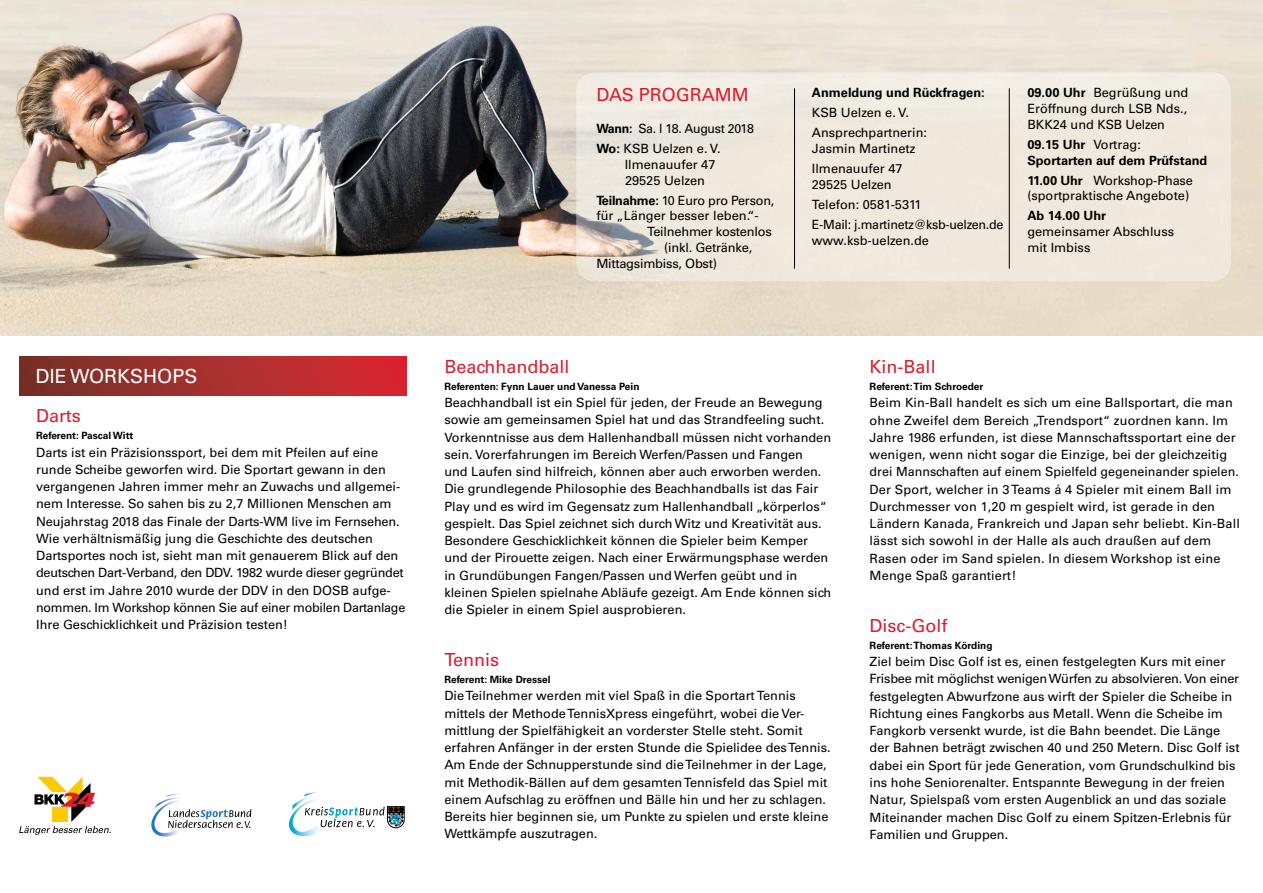
<style>
.page{position:relative;width:1263px;height:893px;background:#fff}
.page>*{position:absolute;margin:0;border:0;box-sizing:border-box;transform-origin:0 0}
.t1{font:19.5px "Univers LT Std";color:#fff}
.t2{font:18px "Univers LT Std";color:#dc1d2f}
.t3{font:12.75px/17.2px "Univers LT Std";color:#000}
.t4{font:12.75px/20px "Univers LT Std";letter-spacing:-.02em;color:#000}
.t5{font:700 12.75px/15.8px "Univers LT Std";color:#000}
.t6{font:700 10.05px "Univers LT Std";color:#000}
.s1{font-weight:700}
.s2{font-weight:400}
</style>
<div class="page">
<img style="left:0;top:0;width:1263px;height:335px">
<div style="left:19px;top:357px;width:387px;height:38px;background:linear-gradient(to right,#733328,#db2832)"></div>
<div style="left:576px;top:72px;width:655px;height:209px;background:#f0e8dd;border-radius:19px"></div>
<hr style="left:794px;top:88px;width:1px;height:181px;background:#000">
<hr style="left:1009px;top:88px;width:1px;height:181px;background:#000">
<img style="left:151px;top:793px;width:29px;height:44px">
<svg style="left:168px;top:809px;width:83px;height:19px"></svg>
<svg style="left:19px;top:777px;width:92px;height:58px"></svg>
<svg style="left:289px;top:792px;width:116px;height:45px"></svg>
<h1 class="t1" style="left:35px;top:364px;width:163px">DIE WORKSHOPS</h1>
<h2 class="t2" style="left:36px;top:405px;width:46px">Darts</h2>
<p class="t6" style="left:36px;top:430px;width:99px">Referent: Pascal Witt</p>
<p class="t3" style="left:36px;top:443px;width:371px">Darts ist ein Präzisionssport, bei dem mit Pfeilen auf eine runde Scheibe geworfen wird. Die Sportart gewann in den vergangenen Jahren immer mehr an Zuwachs und allgemei&shy;nem Interesse. So sahen bis zu 2,7 Millionen Menschen am Neujahrstag 2018 das Finale der Darts-WM live im Fernsehen.<br>Wie verhältnismäßig jung die Geschichte des deutschen Dartsportes noch ist, sieht man mit genauerem Blick auf den deutschen Dart-Verband, den DDV. 1982 wurde dieser gegründet und erst im Jahre 2010 wurde der DDV in den DOSB aufge&shy;nommen. Im Workshop können Sie auf einer mobilen Dartanlage Ihre Geschicklichkeit und Präzision testen!</p>
<h2 class="t2" style="left:596px;top:84px;width:154px">DAS PROGRAMM</h2>
<p class="t4" style="left:596px;top:119px;width:159px"><span class="s1">Wann:</span> Sa. l 18. August 2018<br><span class="s1">Wo:</span> KSB Uelzen e. V.</p>
<p class="t3" style="left:625px;top:157px;width:92px;line-height:15.8px">Ilmenauufer 47<br>29525 Uelzen</p>
<p class="t3" style="left:596px;top:192px;width:179px;line-height:15.8px"><span class="s1">Teilnahme:</span> 10 Euro pro Person, für „Länger besser leben.“-</p>
<p class="t4" style="left:647px;top:222px;width:126px">Teilnehmer kostenlos</p>
<p class="t4" style="left:664px;top:237px;width:89px">(inkl. Getränke,</p>
<p class="t4" style="left:596px;top:253px;width:122px">Mittagsimbiss, Obst)</p>
<p class="t5" style="left:812px;top:85px;width:174px">Anmeldung und Rückfragen:</p>
<p class="t3" style="left:812px;top:103px;width:117px;line-height:20px">KSB Uelzen e. V.<br>Ansprechpartnerin:</p>
<p class="t3" style="left:812px;top:139px;width:105px;line-height:20px">Jasmin Martinetz<br>Ilmenauufer 47</p>
<p class="t4" style="left:812px;top:174px;width:193px">29525 Uelzen<br>Telefon: 0581-5311<br>E-Mail: j.martinetz@ksb-uelzen.de</p>
<p class="t3" style="left:812px;top:232px;width:119px">www.ksb-uelzen.de</p>
<p class="t3" style="left:1027px;top:85px;width:162px;line-height:15.8px;text-align:justify"><span class="s1">09.00 Uhr</span> Begrüßung und Eröffnung durch LSB Nds., BKK24 und KSB Uelzen</p>
<p class="t5" style="left:1027px;top:137px;width:182px">09.15 Uhr <span class="s2">Vortrag:<br></span>Sportarten auf dem Prüfstand</p>
<p class="t3" style="left:1027px;top:172px;width:167px;line-height:15.8px"><span class="s1">11.00 Uhr</span> Workshop-Phase (sportpraktische Angebote)</p>
<p class="t5" style="left:1027px;top:208px;width:80px">Ab 14.00 Uhr</p>
<p class="t3" style="left:1027px;top:224px;width:148px;line-height:15.8px">gemeinsamer Abschluss mit Imbiss</p>
<h2 class="t2" style="left:444px;top:355px;width:127px">Beachhandball</h2>
<p class="t6" style="left:444px;top:380px;width:197px">Referenten: Fynn Lauer und Vanessa Pein</p>
<p class="t3" style="left:444px;top:394px;width:388px">Beachhandball ist ein Spiel für jeden, der Freude an Bewegung sowie am gemeinsamen Spiel hat und das Strandfeeling sucht.<br>Vorkenntnisse aus dem Hallenhandball müssen nicht vorhanden sein. Vorerfahrungen im Bereich Werfen/Passen und Fangen<br>und Laufen sind hilfreich, können aber auch erworben werden.<br>Die grundlegende Philosophie des Beachhandballs ist das Fair Play und es wird im Gegensatz zum Hallenhandball „körperlos“ gespielt. Das Spiel zeichnet sich durch Witz und Kreativität aus.<br>Besondere Geschicklichkeit können die Spieler beim Kemper und der Pirouette zeigen. Nach einer Erwärmungsphase werden in Grundübungen Fangen/Passen und Werfen geübt und in kleinen Spielen spielnahe Abläufe gezeigt. Am Ende können sich die Spieler in einem Spiel ausprobieren.</p>
<h2 class="t2" style="left:444px;top:649px;width:56px">Tennis</h2>
<p class="t6" style="left:444px;top:674px;width:108px">Referent: Mike Dressel</p>
<p class="t3" style="left:444px;top:687px;width:388px">Die Teilnehmer werden mit viel Spaß in die Sportart Tennis mittels der Methode TennisXpress eingeführt, wobei die Ver&shy;mittlung der Spielfähigkeit an vorderster Stelle steht. Somit erfahren Anfänger in der ersten Stunde die Spielidee des Tennis.<br>Am Ende der Schnupperstunde sind die Teilnehmer in der Lage, mit Methodik-Bällen auf dem gesamten Tennisfeld das Spiel mit einem Aufschlag zu eröffnen und Bälle hin und her zu schlagen.<br>Bereits hier beginnen sie, um Punkte zu spielen und erste kleine Wettkämpfe auszutragen.</p>
<h2 class="t2" style="left:870px;top:356px;width:68px">Kin-Ball</h2>
<p class="t6" style="left:870px;top:381px;width:115px">Referent: Tim Schroeder</p>
<p class="t3" style="left:870px;top:394px;width:372px">Beim Kin-Ball handelt es sich um eine Ballsportart, die man ohne Zweifel dem Bereich „Trendsport“ zuordnen kann. Im Jahre 1986 erfunden, ist diese Mannschaftssportart eine der wenigen, wenn nicht sogar die Einzige, bei der gleichzeitig drei Mannschaften auf einem Spielfeld gegeneinander spielen.<br>Der Sport, welcher in 3 Teams á 4 Spieler mit einem Ball im Durchmesser von 1,20 m gespielt wird, ist gerade in den Ländern Kanada, Frankreich und Japan sehr beliebt. Kin-Ball lässt sich sowohl in der Halle als auch draußen auf dem Rasen oder im Sand spielen. In diesem Workshop ist eine Menge Spaß garantiert!</p>
<h2 class="t2" style="left:870px;top:614px;width:79px">Disc-Golf</h2>
<p class="t6" style="left:870px;top:639px;width:124px">Referent: Thomas Körding</p>
<p class="t3" style="left:870px;top:653px;width:371px">Ziel beim Disc Golf ist es, einen festgelegten Kurs mit einer Frisbee mit möglichst wenigen Würfen zu absolvieren. Von einer festgelegten Abwurfzone aus wirft der Spieler die Scheibe in Richtung eines Fangkorbs aus Metall. Wenn die Scheibe im Fangkorb versenkt wurde, ist die Bahn beendet. Die Länge der Bahnen beträgt zwischen 40 und 250 Metern. Disc Golf ist dabei ein Sport für jede Generation, vom Grundschulkind bis ins hohe Seniorenalter. Entspannte Bewegung in der freien Natur, Spielspaß vom ersten Augenblick an und das soziale Miteinander machen Disc Golf zu einem Spitzen-Erlebnis für Familien und Gruppen.</p>
</div>
